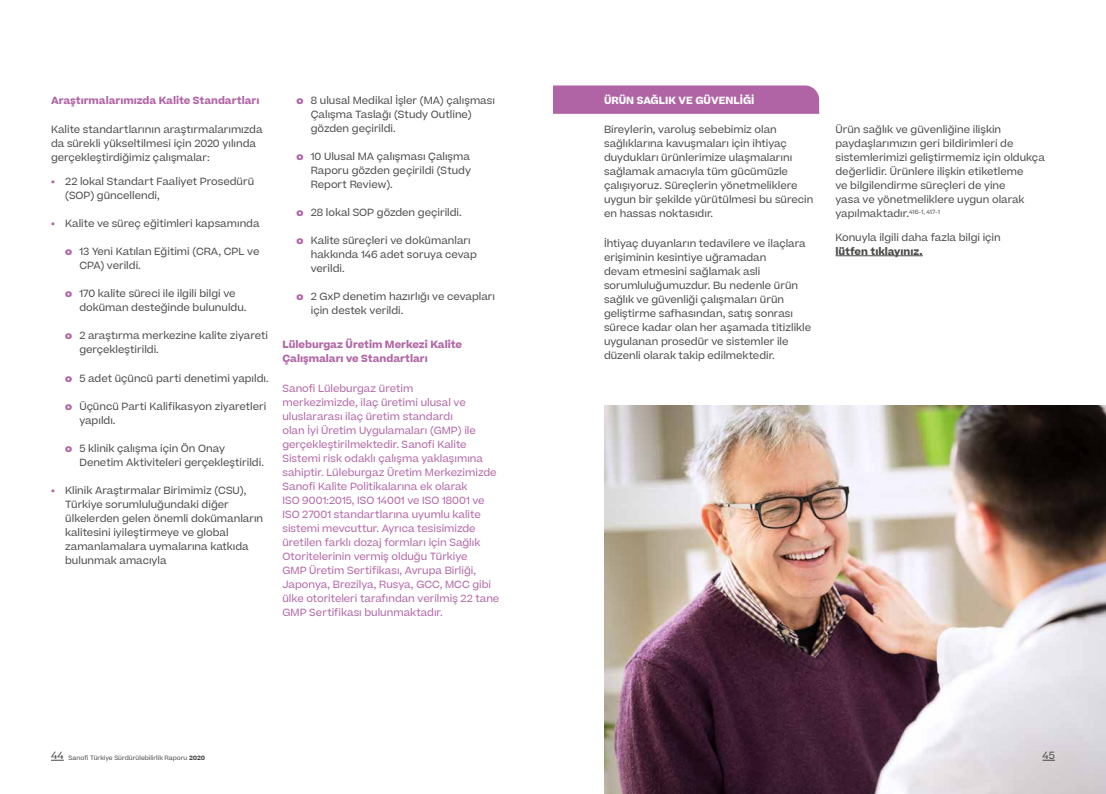
<style>
.page{position:relative;width:1106px;height:794px;background:#fff}
.page>*{position:absolute;margin:0;border:0;box-sizing:border-box;transform-origin:0 0}
.t1{font:10px/14px "Beatrice";color:#4a4a49}
.t2{font:10px/14px "Beatrice";color:#b164a5}
.t3{font:700 10px/14px "Beatrice";color:#b164a5}
.t4{font:700 10px "Beatrice";color:#fff}
.t5{font:700 10px "Beatrice";color:#4a4a49}
.t6{font:6px "Beatrice";color:#4a4a49}
.s1{font-weight:800;color:#b164a5}
.s2{font-weight:700}
</style>
<div class="page">
<svg style="left:553px;top:85px;width:266px;height:29px;background:#b368a7"></svg>
<hr style="left:835px;top:255px;width:87px;height:1px;background:#4a4a49">
<img style="left:604px;top:405px;width:434px;height:389px">
<svg style="left:1038px;top:405px;width:68px;height:389px;background:#8d8686"></svg>
<svg style="left:51px;top:760px;width:13px;height:1px"></svg>
<p class="t3" style="left:51px;top:93px;width:210px">Araştırmalarımızda Kalite Standartları</p>
<p class="t1" style="left:51px;top:122px;width:213px">Kalite standartlarının araştırmalarımızda da sürekli yükseltilmesi için 2020 yılında gerçekleştirdiğimiz çalışmalar:</p>
<p class="t1" style="left:65px;top:174px;width:190px;text-indent:-14px"><span class="s1">•</span> 22 lokal Standart Faaliyet Prosedürü (SOP) güncellendi,</p>
<p class="t1" style="left:51px;top:216px;width:210px"><span class="s1">•</span> Kalite ve süreç eğitimleri kapsamında</p>
<p class="t1" style="left:79px;top:244px;width:181px;text-indent:-14px"><span class="s1">o</span> 13 Yeni Katılan Eğitimi (CRA, CPL ve<br>CPA) verildi.</p>
<p class="t1" style="left:79px;top:286px;width:168px;text-indent:-14px"><span class="s1">o</span> 170 kalite süreci ile ilgili bilgi ve doküman desteğinde bulunuldu.</p>
<p class="t1" style="left:79px;top:329px;width:190px;text-indent:-14px"><span class="s1">o</span> 2 araştırma merkezine kalite ziyareti gerçekleştirildi.</p>
<p class="t1" style="left:65px;top:371px;width:205px"><span class="s1">o</span> 5 adet üçüncü parti denetimi yapıldı.</p>
<p class="t1" style="left:79px;top:399px;width:188px;text-indent:-14px"><span class="s1">o</span> Üçüncü Parti Kalifikasyon ziyaretleri yapıldı.</p>
<p class="t1" style="left:79px;top:441px;width:186px;text-indent:-14px"><span class="s1">o</span> 5 klinik çalışma için Ön Onay<br>Denetim Aktiviteleri gerçekleştirildi.</p>
<p class="t1" style="left:65px;top:483px;width:199px;text-indent:-14px"><span class="s1">•</span> Klinik Araştırmalar Birimimiz (CSU), Türkiye sorumluluğundaki diğer ülkelerden gelen önemli dokümanların kalitesini iyileştirmeye ve global zamanlamalara uymalarına katkıda bulunmak amacıyla</p>
<p class="t1" style="left:311px;top:93px;width:186px;text-indent:-14px"><span class="s1">o</span> 8 ulusal Medikal İşler (MA) çalışması<br>Çalışma Taslağı (Study Outline) gözden geçirildi.</p>
<p class="t1" style="left:311px;top:149px;width:162px;text-align:justify;text-indent:-14px"><span class="s1">o</span> 10 Ulusal MA çalışması Çalışma Raporu gözden geçirildi (Study Report Review).</p>
<p class="t1" style="left:297px;top:205px;width:167px"><span class="s1">o</span> 28 lokal SOP gözden geçirildi.</p>
<p class="t1" style="left:311px;top:233px;width:168px;text-indent:-14px"><span class="s1">o</span> Kalite süreçleri ve dokümanları hakkında 146 adet soruya cevap verildi.</p>
<p class="t1" style="left:311px;top:290px;width:186px;text-indent:-14px"><span class="s1">o</span> 2 GxP denetim hazırlığı ve cevapları için destek verildi.</p>
<p class="t3" style="left:282px;top:338px;width:181px">Lüleburgaz Üretim Merkezi Kalite<br>Çalışmaları ve Standartları</p>
<p class="t2" style="left:282px;top:381px;width:218px">Sanofi Lüleburgaz üretim<br>merkezimizde, ilaç üretimi ulusal ve uluslararası ilaç üretim standardı<br>olan İyi Üretim Uygulamaları (GMP) ile gerçekleştirilmektedir. Sanofi Kalite Sistemi risk odaklı çalışma yaklaşımına sahiptir. Lüleburgaz Üretim Merkezimizde Sanofi Kalite Politikalarına ek olarak<br>ISO 9001:2015, ISO 14001 ve ISO 18001 ve ISO 27001 standartlarına uyumlu kalite sistemi mevcuttur. Ayrıca tesisimizde üretilen farklı dozaj formları için Sağlık Otoritelerinin vermiş olduğu Türkiye<br>GMP Üretim Sertifikası, Avrupa Birliği, Japonya, Brezilya, Rusya, GCC, MCC gibi ülke otoriteleri tarafından verilmiş 22 tane GMP Sertifikası bulunmaktadır.</p>
<p class="t4" style="left:604px;top:93px;width:152px">ÜRÜN SAĞLIK VE GÜVENLİĞİ</p>
<p class="t1" style="left:604px;top:122px;width:211px">Bireylerin, varoluş sebebimiz olan sağlıklarına kavuşmaları için ihtiyaç duydukları ürünlerimize ulaşmalarını sağlamak amacıyla tüm gücümüzle çalışıyoruz. Süreçlerin yönetmeliklere uygun bir şekilde yürütülmesi bu sürecin en hassas noktasıdır.</p>
<p class="t1" style="left:604px;top:236px;width:209px">İhtiyaç duyanların tedavilere ve ilaçlara erişiminin kesintiye uğramadan<br>devam etmesini sağlamak asli sorumluluğumuzdur. Bu nedenle ürün sağlık ve güvenliği çalışmaları ürün geliştirme safhasından, satış sonrası sürece kadar olan her aşamada titizlikle uygulanan prosedür ve sistemler ile düzenli olarak takip edilmektedir.</p>
<p class="t1" style="left:835px;top:122px;width:211px">Ürün sağlık ve güvenliğine ilişkin paydaşlarımızın geri bildirimleri de sistemlerimizi geliştirmemiz için oldukça değerlidir. Ürünlere ilişkin etiketleme<br>ve bilgilendirme süreçleri de yine<br>yasa ve yönetmeliklere uygun olarak yapılmaktadır.<sup>416-1,</sup> <sup>417-1</sup></p>
<p class="t1" style="left:835px;top:230px;width:167px">Konuyla ilgili daha fazla bilgi için</p>
<p class="t5" style="left:835px;top:244px;width:89px">lütfen tıklayınız.</p>
<p class="t6" style="left:51px;top:754px;width:156px"><sup>44</sup> Sanofi Türkiye Sürdürülebilirlik Raporu <span class="s2">2020</span></p>
<p class="t1" style="left:1042px;top:748px;width:14px">45</p>
</div>
